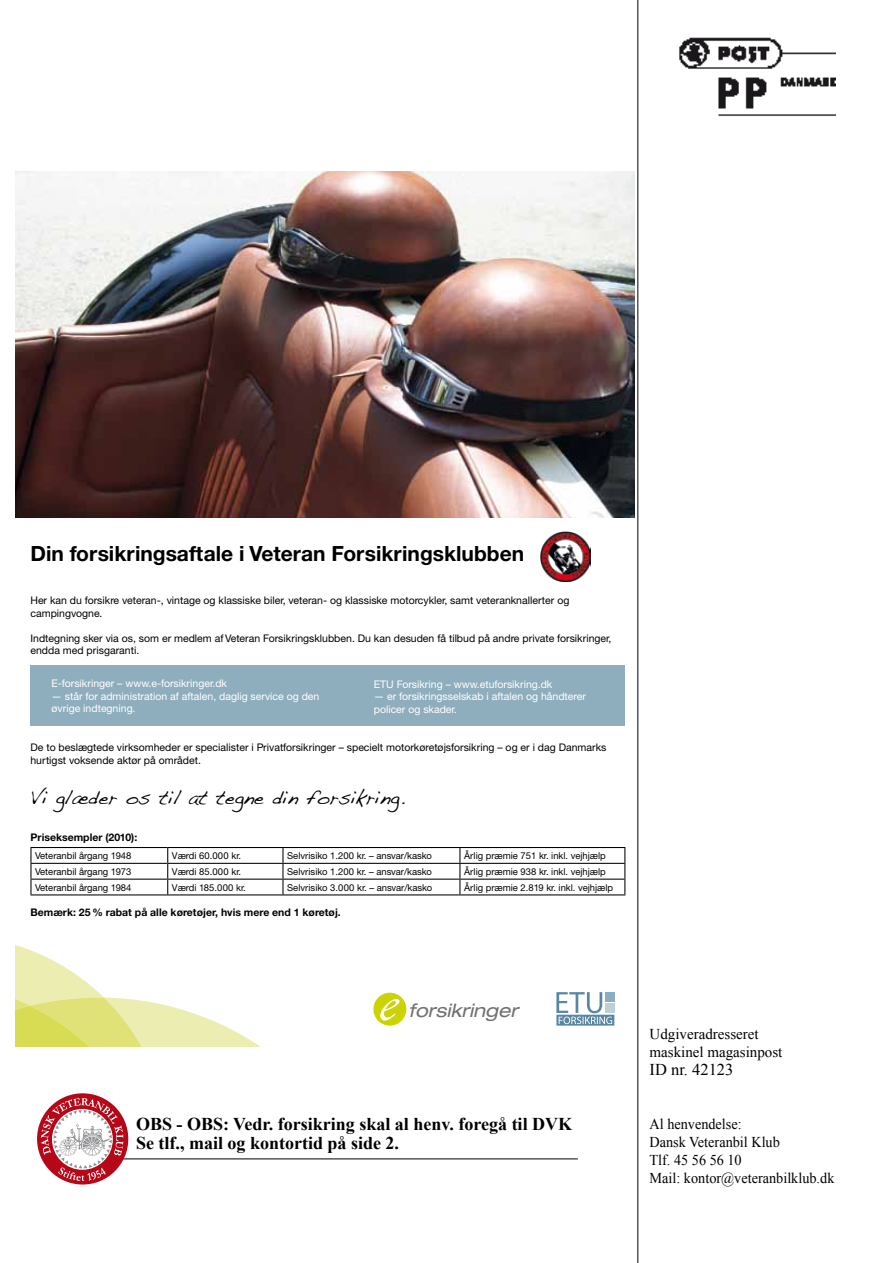
<style>
.page{position:relative;width:893px;height:1263px;background:#fff}
.page>*{position:absolute;margin:0;border:0;box-sizing:border-box;transform-origin:0 0}
.t1{font:700 21px "Helvetica Neue CE";color:#000}
.t2{font:19.95px "Handwriting Dakota";color:#000}
.t3{font:italic expanded 18.6px "Helvetica Neue LT";color:#707172}
.t4{font:700 18px/19.5px "Times New Roman";color:#000}
.t5{font:16.5px "Times New Roman";color:#000}
.t6{font:15px/18px "Times New Roman";color:#000;scale:.95 1}
.t7{font:15px/18px "Times New Roman";color:#000}
.t8{font:10.5px/12.6px "Helvetica Neue CE";color:#000}
.t9{font:10.5px/12.6px "Helvetica Neue CE";color:#fff}
.t10{font:700 10.5px "Helvetica Neue CE";color:#000}
.t11{font:9.45px "Helvetica Neue CE";color:#000}
</style>
<div class="page">
<img style="left:679px;top:37px;width:156px;height:79px">
<hr style="left:637px;top:0;width:1px;height:1263px;background:#000">
<hr style="left:123px;top:1158px;width:455px;height:1px;background:#000">
<div style="left:37px;top:1093px;width:91px;height:91px;background:#b60718;border-radius:50%"></div>
<svg style="left:41px;top:1098px;width:82px;height:83px"></svg>
<svg style="left:15px;top:945px;width:246px;height:102px"></svg>
<img style="left:15px;top:172px;width:620px;height:346px">
<div style="left:30px;top:665px;width:595px;height:61px;background:#8eaebd"></div>
<hr style="left:30px;top:847px;width:138px;height:1px;background:#000">
<hr style="left:168px;top:847px;width:115px;height:1px;background:#000">
<hr style="left:283px;top:847px;width:177px;height:1px;background:#000">
<hr style="left:460px;top:847px;width:165px;height:1px;background:#000">
<hr style="left:30px;top:863px;width:138px;height:1px;background:#000">
<hr style="left:168px;top:863px;width:115px;height:1px;background:#000">
<hr style="left:283px;top:863px;width:177px;height:1px;background:#000">
<hr style="left:460px;top:863px;width:165px;height:1px;background:#000">
<hr style="left:30px;top:879px;width:138px;height:1px;background:#000">
<svg style="left:30px;top:848px;width:1px;height:46px"></svg>
<hr style="left:168px;top:879px;width:115px;height:1px;background:#000">
<svg style="left:167px;top:848px;width:1px;height:46px"></svg>
<hr style="left:283px;top:879px;width:177px;height:1px;background:#000">
<svg style="left:282px;top:848px;width:1px;height:46px"></svg>
<hr style="left:460px;top:879px;width:165px;height:1px;background:#000">
<svg style="left:459px;top:848px;width:1px;height:46px"></svg>
<svg style="left:624px;top:848px;width:1px;height:46px"></svg>
<hr style="left:30px;top:894px;width:595px;height:1px;background:#000">
<div style="left:373px;top:993px;width:33px;height:32px;background:#cbd300;border-radius:50%"></div>
<svg style="left:380px;top:999px;width:19px;height:21px"></svg>
<svg style="left:556px;top:992px;width:58px;height:33px"></svg>
<img style="left:540px;top:531px;width:50px;height:50px">
<h1 class="t1" style="left:30px;top:541px;width:495px">Din forsikringsaftale i Veteran Forsikringsklubben</h1>
<p class="t8" style="left:30px;top:594px;width:540px">Her kan du forsikre veteran-, vintage og klassiske biler, veteran- og klassiske motorcykler, samt veteranknallerter og campingvogne.</p>
<p class="t8" style="left:30px;top:632px;width:583px">Indtegning sker via os, som er medlem af Veteran Forsikringsklubben. Du kan desuden få tilbud på andre private forsikringer, endda med prisgaranti.</p>
<p class="t9" style="left:51px;top:677px;width:177px">E-forsikringer – www.e-forsikringer.dk</p>
<p class="t9" style="left:51px;top:690px;width:270px">— står for administration af aftalen, daglig service og den øvrige indtegning.</p>
<p class="t8" style="left:30px;top:741px;width:577px">De to beslægtede virksomheder er specialister i Privatforsikringer – specielt motorkøretøjsforsikring – og er i dag Danmarks hurtigst voksende aktør på området.</p>
<p class="t9" style="left:374px;top:678px;width:180px">ETU Forsikring – www.etuforsikring.dk</p>
<p class="t9" style="left:374px;top:690px;width:214px">— er forsikringsselskab i aftalen og håndterer policer og skader.</p>
<h2 class="t2" style="left:30px;top:785px;width:376px">Vi glæder os til at tegne din forsikring.</h2>
<p class="t10" style="left:30px;top:831px;width:108px">Priseksempler (2010):</p>
<p class="t11" style="left:35px;top:850px;width:98px">Veteranbil årgang 1948</p>
<p class="t11" style="left:172px;top:850px;width:71px">Værdi 60.000 kr.</p>
<p class="t11" style="left:287px;top:850px;width:146px">Selvrisiko 1.200 kr. – ansvar/kasko</p>
<p class="t11" style="left:464px;top:850px;width:143px">Årlig præmie 751 kr. inkl. vejhjælp</p>
<p class="t11" style="left:35px;top:866px;width:98px">Veteranbil årgang 1973</p>
<p class="t11" style="left:172px;top:866px;width:71px">Værdi 85.000 kr.</p>
<p class="t11" style="left:287px;top:866px;width:146px">Selvrisiko 1.200 kr. – ansvar/kasko</p>
<p class="t11" style="left:464px;top:866px;width:143px">Årlig præmie 938 kr. inkl. vejhjælp</p>
<p class="t11" style="left:35px;top:882px;width:98px">Veteranbil årgang 1984</p>
<p class="t11" style="left:172px;top:882px;width:75px">Værdi 185.000 kr.</p>
<p class="t11" style="left:287px;top:882px;width:147px">Selvrisiko 3.000 kr. – ansvar/kasko</p>
<p class="t11" style="left:464px;top:882px;width:151px">Årlig præmie 2.819 kr. inkl. vejhjælp</p>
<p class="t10" style="left:30px;top:906px;width:312px">Bemærk: 25 % rabat på alle køretøjer, hvis mere end 1 køretøj.</p>
<h3 class="t3" style="left:409px;top:999px;width:111px">forsikringer</h3>
<h3 class="t4" style="left:136px;top:1113px;width:438px">OBS - OBS: Vedr. forsikring skal al henv. foregå til DVK<br>Se tlf., mail og kontortid på side 2.</h3>
<h3 class="t7" style="left:649px;top:1025px;width:134px">Udgiveradresseret maskinel magasinpost</h3>
<h3 class="t5" style="left:649px;top:1058px;width:85px">ID nr. 42123</h3>
<h3 class="t6" style="left:649px;top:1115px;width:196px">Al henvendelse:<br>Dansk Veteranbil Klub<br>Tlf. 45 56 56 10<br>Mail: kontor@veteranbilklub.dk</h3>
</div>
